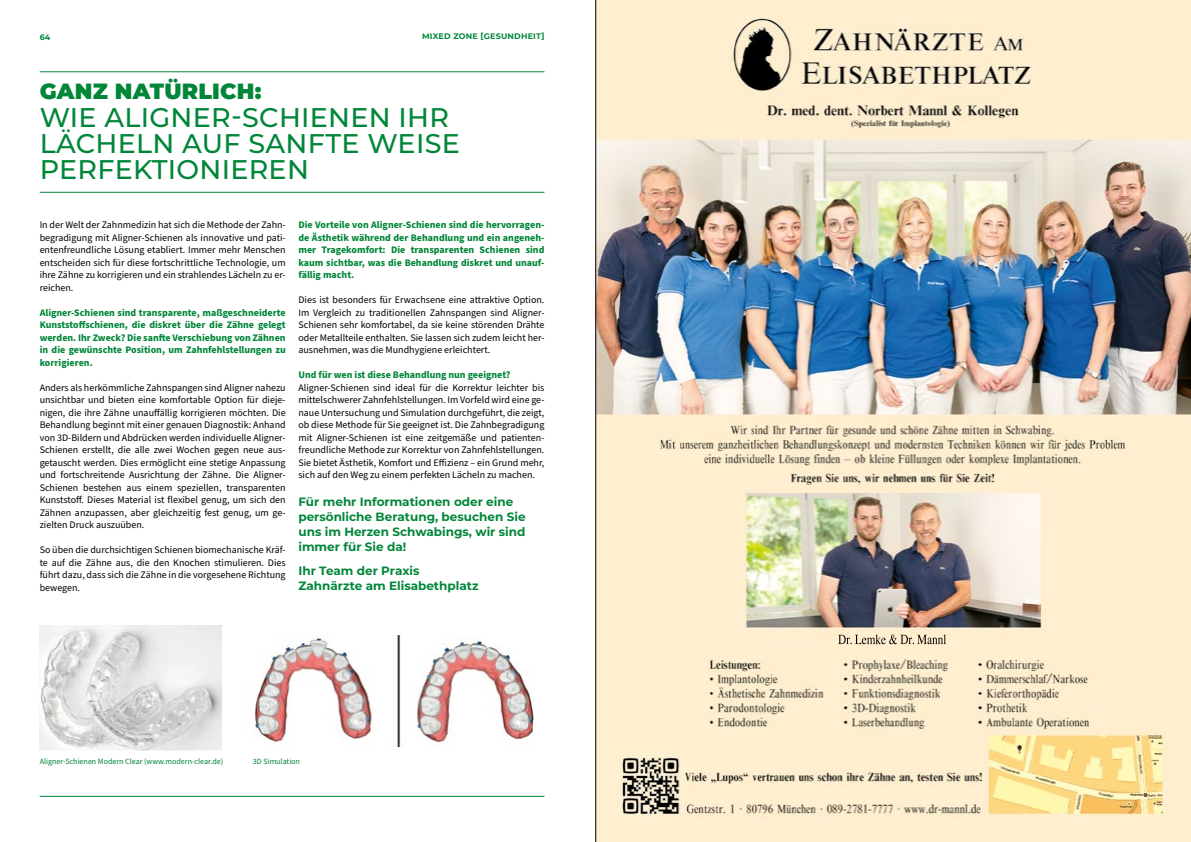
<style>
.page{position:relative;width:1191px;height:842px;background:#fff}
.page>*{position:absolute;margin:0;border:0;box-sizing:border-box;transform-origin:0 0}
.t1{font:500 27px/26px "Montserrat";letter-spacing:.01em;color:#008638}
.t2{font:900 22px "Montserrat";letter-spacing:.01em;color:#008638}
.t3{font:700 12px/15px "Montserrat";color:#008638}
.t4{font:10px/12.5px "Source Sans Pro";color:#000;text-align:justify}
.t5{font:700 10px/12.5px "Source Sans Pro";color:#008638;text-align:justify}
.t6{font:8px "Source Sans Pro";color:#008638}
.t7{font:700 8px "Montserrat";letter-spacing:.025em;color:#008638}
</style>
<div class="page">
<hr style="left:40px;top:192px;width:504px;height:1px;background:#008638">
<hr style="left:40px;top:796px;width:504px;height:1px;background:#008638">
<hr style="left:40px;top:72px;width:504px;height:1px;background:#008638">
<img style="left:40px;top:626px;width:181px;height:124px">
<img style="left:255px;top:636px;width:279px;height:111px">
<img style="left:596px;top:0;width:595px;height:842px">
<hr style="left:595px;top:0;width:1px;height:842px;background:#000">
<p class="t7" style="left:40px;top:31px;width:12px">64</p>
<p class="t7" style="left:422px;top:31px;width:124px">MIXED ZONE [GESUNDHEIT]</p>
<h2 class="t2" style="left:40px;top:74px;width:223px">GANZ NATÜRLICH:</h2>
<h1 class="t1" style="left:40px;top:103px;width:421px">WIE ALIGNER-SCHIENEN IHR<br>LÄCHELN AUF SANFTE WEISE<br>PERFEKTIONIEREN</h1>
<p class="t4" style="left:40px;top:219px;width:247px">In der Welt der Zahnmedizin hat sich die Methode der Zahn&shy;begradigung mit Aligner-Schienen als innovative und pati&shy;entenfreundliche Lösung etabliert. Immer mehr Menschen entscheiden sich für diese fortschrittliche Technologie, um ihre Zähne zu korrigieren und ein strahlendes Lächeln zu er&shy;reichen.</p>
<p class="t5" style="left:40px;top:306px;width:247px">Aligner-Schienen sind transparente, maßgeschneiderte Kunststoffschienen, die diskret über die Zähne gelegt werden. Ihr Zweck? Die sanfte Verschiebung von Zähnen in die gewünschte Position, um Zahnfehlstellungen zu korrigieren.</p>
<p class="t4" style="left:40px;top:381px;width:247px">Anders als herkömmliche Zahnspangen sind Aligner nahezu unsichtbar und bieten eine komfortable Option für dieje&shy;nigen, die ihre Zähne unauffällig korrigieren möchten. Die Behandlung beginnt mit einer genauen Diagnostik: Anhand von 3D-Bildern und Abdrücken werden individuelle Aligner-Schienen erstellt, die alle zwei Wochen gegen neue aus&shy;getauscht werden. Dies ermöglicht eine stetige Anpassung und fortschreitende Ausrichtung der Zähne. Die Aligner-Schienen bestehen aus einem speziellen, transparenten Kunststoff. Dieses Material ist flexibel genug, um sich den Zähnen anzupassen, aber gleichzeitig fest genug, um ge&shy;zielten Druck auszuüben.</p>
<p class="t4" style="left:40px;top:544px;width:247px">So üben die durchsichtigen Schienen biomechanische Kräf&shy;te auf die Zähne aus, die den Knochen stimulieren. Dies führt dazu, dass sich die Zähne in die vorgesehene Richtung bewegen.</p>
<p class="t5" style="left:298px;top:219px;width:247px">Die Vorteile von Aligner-Schienen sind die hervorragen&shy;de Ästhetik während der Behandlung und ein angeneh&shy;mer Tragekomfort: Die transparenten Schienen sind kaum sichtbar, was die Behandlung diskret und unauf&shy;fällig macht.</p>
<p class="t4" style="left:298px;top:294px;width:247px">Dies ist besonders für Erwachsene eine attraktive Option.<br>Im Vergleich zu traditionellen Zahnspangen sind Aligner-Schienen sehr komfortabel, da sie keine störenden Drähte oder Metallteile enthalten. Sie lassen sich zudem leicht her&shy;ausnehmen, was die Mundhygiene erleichtert.</p>
<p class="t5" style="left:298px;top:369px;width:214px">Und für wen ist diese Behandlung nun geeignet?</p>
<p class="t4" style="left:298px;top:381px;width:247px">Aligner-Schienen sind ideal für die Korrektur leichter bis mittelschwerer Zahnfehlstellungen. Im Vorfeld wird eine ge&shy;naue Untersuchung und Simulation durchgeführt, die zeigt, ob diese Methode für Sie geeignet ist. Die Zahnbegradigung mit Aligner-Schienen ist eine zeitgemäße und patienten&shy;freundliche Methode zur Korrektur von Zahnfehlstellungen.<br>Sie bietet Ästhetik, Komfort und Effizienz – ein Grund mehr, sich auf den Weg zu einem perfekten Lächeln zu machen.</p>
<p class="t3" style="left:298px;top:493px;width:229px">Für mehr Informationen oder eine persönliche Beratung, besuchen Sie uns im Herzen Schwabings, wir sind immer für Sie da!</p>
<p class="t3" style="left:298px;top:562px;width:182px">Ihr Team der Praxis<br>Zahnärzte am Elisabethplatz</p>
<p class="t6" style="left:40px;top:756px;width:185px">Aligner-Schienen Modern Clear (www.modern-clear.de)</p>
<p class="t6" style="left:253px;top:756px;width:49px">3D Simulation</p>
</div>
